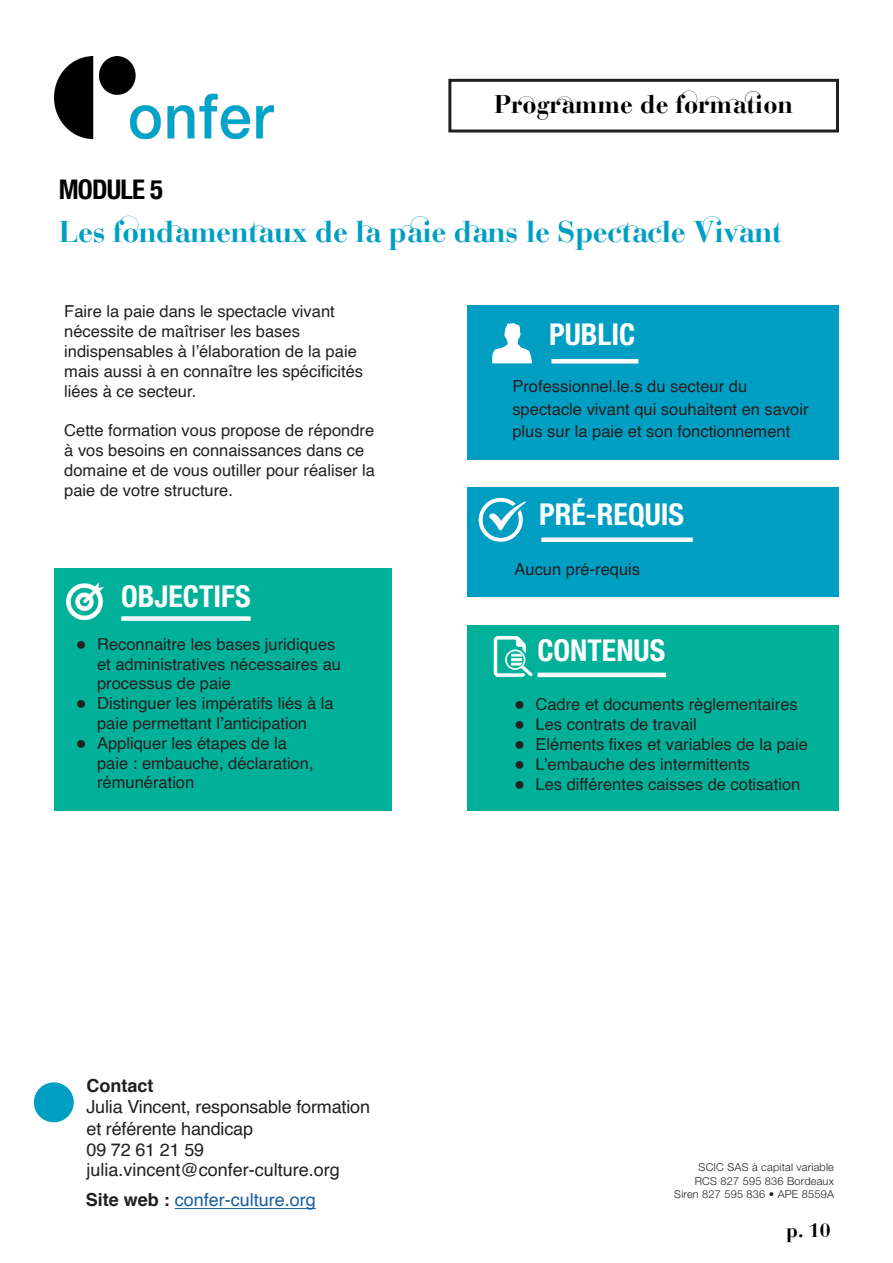
<style>
.page{position:relative;width:893px;height:1263px;background:#fff}
.page>*{position:absolute;margin:0;border:0;box-sizing:border-box;transform-origin:0 0}
.List_Paragraph{font:700 30px "CO";letter-spacing:-.02em;color:#009ec3}
.List_Paragraph-2{font:700 condensed 30px "Helvetica Neue LT";color:#fff}
.t1{font:700 condensed 27px "Helvetica Neue LT";letter-spacing:-.03em;color:#000}
.t2{font:700 25.5px "CO";color:#000}
.t3{font:700 19.5px "CO";color:#000}
.t4{font:18px/21.6px "Helvetica";letter-spacing:-.01em;color:#231f20}
.t5{font:700 18px "Helvetica";color:#231f20}
.Titre_2_sans_numéros{font:16.5px/19.8px "Helvetica";color:#231f20}
.t6{font:300 10.95px/13px "Helvetica Neue LT";letter-spacing:.02em;color:#231f20;text-align:right}
.s1{font-size:18px}
.s2{font-weight:700}
.s3{color:#175d9e}
</style>
<div class="page">
<img style="left:54px;top:56px;width:220px;height:82px">
<div style="left:34px;top:1082px;width:40px;height:40px;background:#009ec3;border-radius:50%"></div>
<hr style="left:175px;top:1208px;width:141px;height:1px;background:#175d9e">
<div style="left:467px;top:305px;width:372px;height:154px;background:#009ec3"></div>
<svg style="left:492px;top:323px;width:40px;height:40px"></svg>
<div style="left:551px;top:359px;width:87px;height:5px;background:#fff"></div>
<div style="left:467px;top:487px;width:372px;height:110px;background:#009ec3"></div>
<div style="left:541px;top:537px;width:152px;height:5px;background:#fff"></div>
<svg style="left:478px;top:497px;width:48px;height:45px"></svg>
<div style="left:467px;top:625px;width:372px;height:185px;background:#00b098"></div>
<hr style="left:537px;top:673px;width:129px;height:4px;background:#fff">
<svg style="left:493px;top:636px;width:40px;height:41px"></svg>
<div style="left:54px;top:568px;width:337px;height:242px;background:#00b098"></div>
<img style="left:67px;top:582px;width:37px;height:37px">
<div style="left:121px;top:616px;width:130px;height:5px;background:#fff"></div>
<div style="left:448px;top:79px;width:391px;height:54px;border:3px solid #231f20"></div>
<p class="t2" style="left:494px;top:89px;width:300px">Programme de formation</p>
<p class="t1" style="left:59px;top:173px;width:106px">MODULE 5</p>
<p class="List_Paragraph" style="left:59px;top:214px;width:724px">Les fondamentaux de la paie dans le Spectacle Vivant</p>
<p class="Titre_2_sans_numéros" style="left:64px;top:302px;width:300px">Faire la paie dans le spectacle vivant nécessite de maîtriser les bases indispensables à l’élaboration de la paie mais aussi à en connaître les spécificités liées à ce secteur.</p>
<p class="Titre_2_sans_numéros" style="left:64px;top:421px;width:312px">Cette formation vous propose de répondre à vos besoins en connaissances dans ce domaine et de vous outiller pour réaliser la paie de votre structure.</p>
<p class="List_Paragraph-2" style="left:121px;top:578px;width:131px">OBJECTIFS</p>
<p class="Titre_2_sans_numéros" style="left:97px;top:634px;width:245px;text-indent:-21px"><span class="s1">●</span> Reconnaitre les bases juridiques et administratives nécessaires au processus de paie</p>
<p class="Titre_2_sans_numéros" style="left:76px;top:694px;width:259px;text-align:center"><span class="s1">●</span> Distinguer les impératifs liés à la paie permettant l’anticipation</p>
<p class="Titre_2_sans_numéros" style="left:97px;top:733px;width:218px;text-indent:-21px"><span class="s1">●</span> Appliquer les étapes de la paie : embauche, déclaration, rémunération</p>
<p class="t5" style="left:87px;top:1071px;width:68px">Contact</p>
<p class="t4" style="left:87px;top:1096px;width:285px">Julia Vincent, responsable formation et référente handicap<br>09 72 61 21 59</p>
<p class="t4" style="left:86px;top:1155px;width:256px;line-height:30.5px">julia.vincent@confer-culture.org<br><span class="s2">Site web :</span> <span class="s3">confer-culture.org</span></p>
<p class="List_Paragraph-2" style="left:549px;top:317px;width:88px">PUBLIC</p>
<p class="Titre_2_sans_numéros" style="left:512px;top:376px;width:298px;line-height:22.5px">Professionnel.le.s du secteur du spectacle vivant qui souhaitent en savoir plus sur la paie et son fonctionnement</p>
<p class="List_Paragraph-2" style="left:539px;top:496px;width:147px">PRÉ-REQUIS</p>
<p class="Titre_2_sans_numéros" style="left:514px;top:559px;width:127px">Aucun pré-requis</p>
<p class="List_Paragraph-2" style="left:537px;top:633px;width:129px">CONTENUS</p>
<p class="Titre_2_sans_numéros" style="left:514px;top:695px;width:285px"><span class="s1">●</span> Cadre et documents règlementaires</p>
<p class="Titre_2_sans_numéros" style="left:514px;top:715px;width:184px"><span class="s1">●</span> Les contrats de travail</p>
<p class="Titre_2_sans_numéros" style="left:514px;top:735px;width:295px"><span class="s1">●</span> Eléments fixes et variables de la paie</p>
<p class="Titre_2_sans_numéros" style="left:514px;top:755px;width:237px"><span class="s1">●</span> L’embauche des intermittents</p>
<p class="Titre_2_sans_numéros" style="left:514px;top:774px;width:288px"><span class="s1">●</span> Les différentes caisses de cotisation</p>
<p class="t6" style="left:674px;top:1161px;width:161px">SCIC SAS à capital variable<br>RCS 827 595 836 Bordeaux<br>Siren 827 595 836 • APE 8559A</p>
<p class="t3" style="left:786px;top:1219px;width:46px">p. 10</p>
</div>
